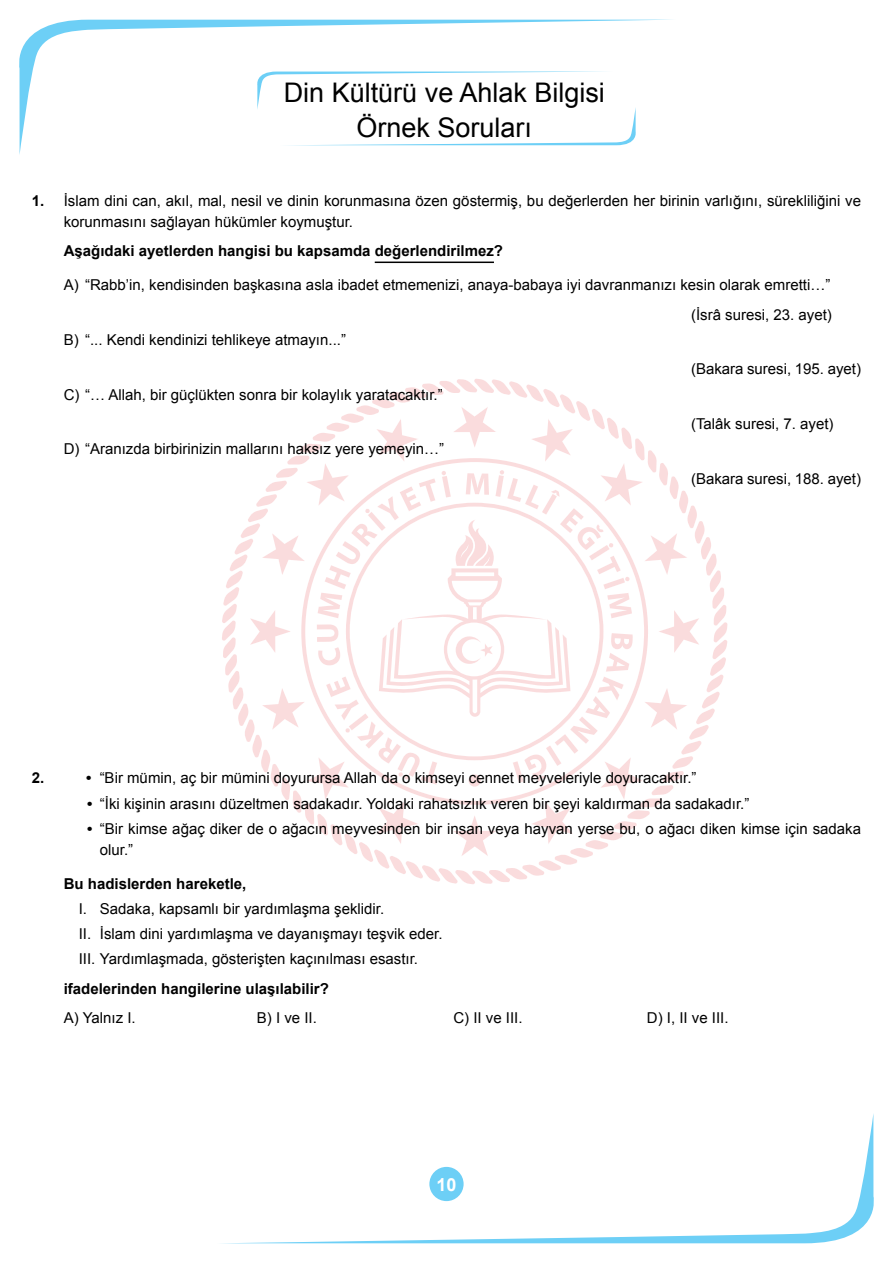
<style>
.page{position:relative;width:893px;height:1263px;background:#fff}
.page>*{position:absolute;margin:0;border:0;box-sizing:border-box;transform-origin:0 0}
.t1{font:27px/35.5px "Arial";color:#000;text-align:center}
.t2{font:700 18px "Arial";color:#fff}
.t3{font:15px/21px "Arial";color:#000}
.t4{font:700 15px "Arial";color:#000}
.s1{font-weight:700}
</style>
<div class="page">
<svg style="left:19px;top:20px;width:631px;height:135px"></svg>
<svg style="left:243px;top:1114px;width:631px;height:129px"></svg>
<svg style="left:216px;top:372px;width:518px;height:519px"></svg>
<hr style="left:375px;top:262px;width:119px;height:1px;background:#000">
<svg style="left:255px;top:72px;width:383px;height:73px"></svg>
<h1 class="t1" style="left:284px;top:75px;width:323px">Din Kültürü ve Ahlak Bilgisi<br>Örnek Soruları</h1>
<p class="t3" style="left:64px;top:190px;width:799px;text-indent:-32px"><span class="s1">1.</span> İslam dini can, akıl, mal, nesil ve dinin korunmasına özen göstermiş, bu değerlerden her birinin varlığını, sürekliliğini ve korunmasını sağlayan hükümler koymuştur.</p>
<p class="t4" style="left:64px;top:241px;width:441px">Aşağıdaki ayetlerden hangisi bu kapsamda değerlendirilmez?</p>
<p class="t3" style="left:64px;top:270px;width:770px;line-height:29.5px;text-align:right">A) “Rabb’in, kendisinden başkasına asla ibadet etmemenizi, anaya-babaya iyi davranmanızı kesin olarak emretti…” (İsrâ suresi, 23. ayet)</p>
<p class="t3" style="left:64px;top:329px;width:284px">B) “... Kendi kendinizi tehlikeye atmayın...”</p>
<p class="t3" style="left:691px;top:359px;width:172px">(Bakara suresi, 195. ayet)</p>
<p class="t3" style="left:64px;top:384px;width:380px">C) “… Allah, bir güçlükten sonra bir kolaylık yaratacaktır.”</p>
<p class="t3" style="left:691px;top:413px;width:144px">(Talâk suresi, 7. ayet)</p>
<p class="t3" style="left:64px;top:439px;width:382px">D) “Aranızda birbirinizin mallarını haksız yere yemeyin…”</p>
<p class="t3" style="left:691px;top:468px;width:172px">(Bakara suresi, 188. ayet)</p>
<p class="t4" style="left:32px;top:768px;width:14px">2.</p>
<p class="t3" style="left:86px;top:768px;width:612px"><span class="s1">•</span> “Bir mümin, aç bir mümini doyurursa Allah da o kimseyi cennet meyveleriyle doyuracaktır.”</p>
<p class="t3" style="left:87px;top:793px;width:664px"><span class="s1">•</span> “İki kişinin arasını düzeltmen sadakadır. Yoldaki rahatsızlık veren bir şeyi kaldırman da sadakadır.”</p>
<p class="t3" style="left:100px;top:818px;width:763px;text-indent:-13px"><span class="s1">•</span> “Bir kimse ağaç diker de o ağacın meyvesinden bir insan veya hayvan yerse bu, o ağacı diken kimse için sadaka olur.”</p>
<p class="t4" style="left:64px;top:873px;width:184px">Bu hadislerden hareketle,</p>
<p class="t3" style="left:79px;top:896px;width:365px;line-height:25.2px">I. Sadaka, kapsamlı bir yardımlaşma şeklidir.<br>II. İslam dini yardımlaşma ve dayanışmayı teşvik eder.<br>III. Yardımlaşmada, gösterişten kaçınılması esastır.</p>
<p class="t4" style="left:64px;top:979px;width:267px">ifadelerinden hangilerine ulaşılabilir?</p>
<p class="t3" style="left:64px;top:1008px;width:73px">A) Yalnız I.</p>
<p class="t3" style="left:257px;top:1008px;width:62px">B) I ve II.</p>
<p class="t3" style="left:453px;top:1008px;width:71px">C) II ve III.</p>
<p class="t3" style="left:647px;top:1008px;width:83px">D) I, II ve III.</p>
<p class="t2" style="left:437px;top:1172px;width:22px">10</p>
</div>
